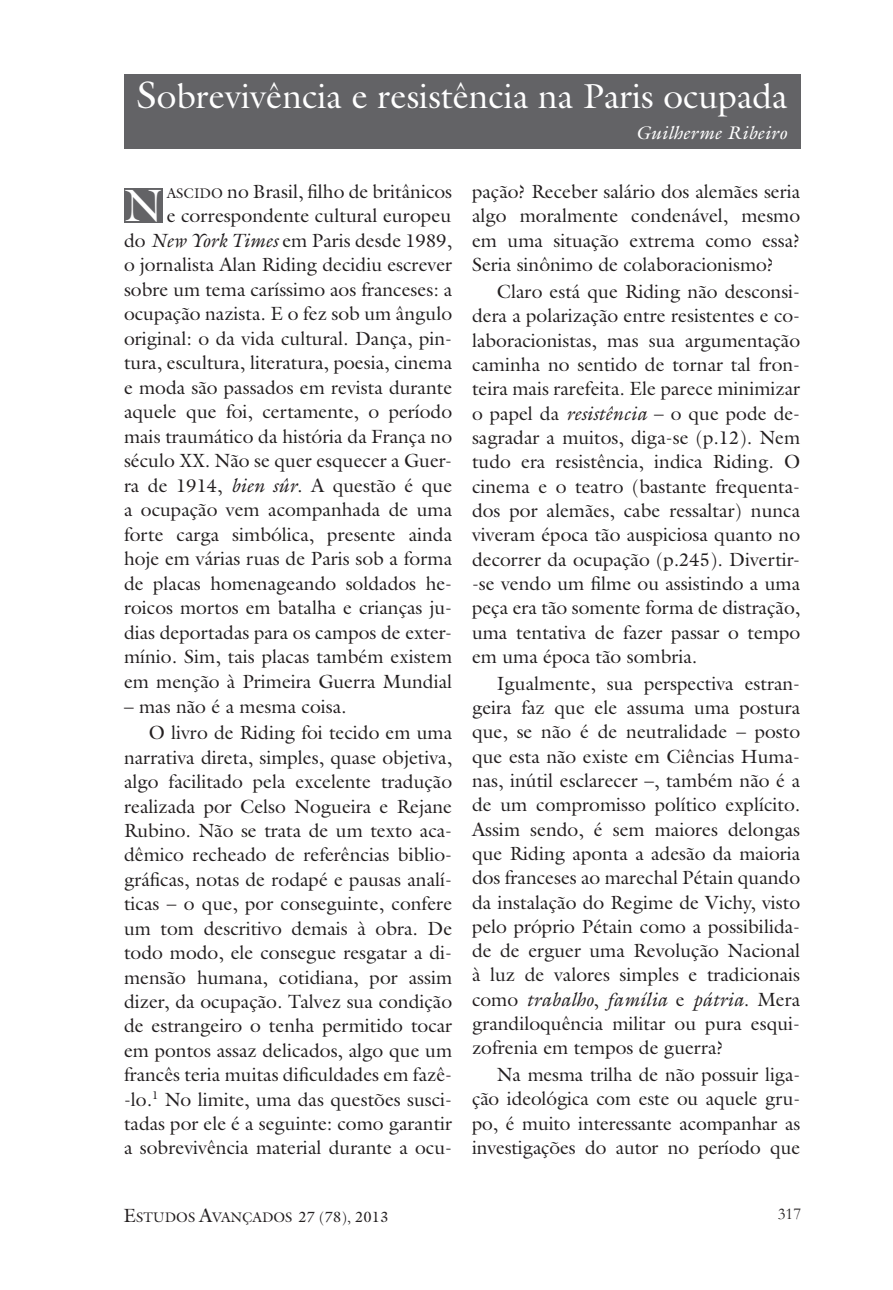
<style>
.page{position:relative;width:893px;height:1290px;background:#fff}
.page>*{position:absolute;margin:0;border:0;box-sizing:border-box;transform-origin:0 0}
.t1{font:45.68px "Galliard";color:#fff}
.t2{font:35px "Galliard";color:#fff}
.t3{font:19.25px/24.3px "Galliard";color:#231f20;text-align:justify}
.t4{font:italic 18.38px "Galliard";letter-spacing:.005em;color:#fff;scale:1.05 1}
.t5{font:16.62px "Garamond";color:#231f20}
.t6{font:14px "Galliard";color:#231f20}
.s1{font-size:38.5px}
.s2{font-size:14.17px}
.s3{font-style:italic}
.s4{font-size:18.38px}
.s5{font-size:19.25px}
.s6{font-size:14.88px}
.s7{font-size:13.12px}
</style>
<div class="page">
<div style="left:124px;top:188px;width:39px;height:35px;background:#636366"></div>
<div style="left:124px;top:74px;width:676px;height:75px;background:#636366"></div>
<h2 class="t2" style="left:137px;top:74px;width:652px"><span class="s1">S</span>obrevivência e resistência na Paris ocupada</h2>
<p class="t4" style="left:636px;top:121px;width:145px">Guilherme Ribeiro</p>
<p class="t3" style="left:124px;top:179px;width:330px;text-align:right"><span class="s2">ASCIDO</span> no Brasil, filho de britânicos<br>e correspondente cultural europeu<br>do <span class="s3">New York Times</span> em Paris desde <span class="s4">1989</span>, o jornalista Alan Riding decidiu escrever sobre um tema caríssimo aos franceses: a ocupação nazista. E o fez sob um ângulo original: o da vida cultural. Dança, pin&shy;tura, escultura, literatura, poesia, cinema e moda são passados em revista durante aquele que foi, certamente, o período mais traumático da história da França no século XX. Não se quer esquecer a Guer&shy;ra de <span class="s4">1914</span>, <span class="s3">bien sûr</span>. A questão é que a ocupação vem acompanhada de uma forte carga simbólica, presente ainda hoje em várias ruas de Paris sob a forma de placas homenageando soldados he&shy;roicos mortos em batalha e crianças ju&shy;dias deportadas para os campos de exter&shy;mínio. Sim, tais placas também existem em menção à Primeira Guerra Mundial</p>
<p class="t3" style="left:149px;top:692px;width:305px;line-height:26.9px;text-indent:-25px">– mas não é a mesma coisa.<br>O livro de Riding foi tecido em uma</p>
<p class="t3" style="left:124px;top:745px;width:330px">narrativa direta, simples, quase objetiva, algo facilitado pela excelente tradução realizada por Celso Nogueira e Rejane Rubino. Não se trata de um texto aca&shy;dêmico recheado de referências biblio&shy;gráficas, notas de rodapé e pausas analí&shy;ticas – o que, por conseguinte, confere um tom descritivo demais à obra. De todo modo, ele consegue resgatar a di&shy;mensão humana, cotidiana, por assim dizer, da ocupação. Talvez sua condição de estrangeiro o tenha permitido tocar em pontos assaz delicados, algo que um francês teria muitas dificuldades em fazê--lo.<sup>1</sup> No limite, uma das questões susci&shy;tadas por ele é a seguinte: como garantir a sobrevivência material durante a ocu-</p>
<h1 class="t1" style="left:125px;top:176px;width:39px">N</h1>
<p class="t3" style="left:472px;top:179px;width:330px">pação? Receber salário dos alemães seria algo moralmente condenável, mesmo em uma situação extrema como essa?<br>Seria sinônimo de colaboracionismo?</p>
<p class="t3" style="left:472px;top:279px;width:330px;text-indent:25px">Claro está que Riding não desconsi&shy;dera a polarização entre resistentes e co&shy;laboracionistas, mas sua argumentação caminha no sentido de tornar tal fron&shy;teira mais rarefeita. Ele parece minimizar o papel da <span class="s3">resistência</span> – o que pode de&shy;sagradar a muitos, diga-se (p.<span class="s4">12</span>). Nem tudo era resistência, indica Riding. O cinema e o teatro (bastante frequenta&shy;dos por alemães, cabe ressaltar) nunca viveram época tão auspiciosa quanto no decorrer da ocupação (p.<span class="s4">245</span>). Divertir--se vendo um filme ou assistindo a uma peça era tão somente forma de distração, uma tentativa de fazer passar o tempo em uma época tão sombria.</p>
<p class="t3" style="left:472px;top:670px;width:330px;text-indent:25px">Igualmente, sua perspectiva estran&shy;geira faz que ele assuma uma postura que, se não é de neutralidade – posto que esta não existe em Ciências Huma&shy;nas, inútil esclarecer –, também não é a de um compromisso político explícito.<br>Assim sendo, é sem maiores delongas que Riding aponta a adesão da maioria dos franceses ao marechal Pétain quando da instalação do Regime de Vichy, visto pelo próprio Pétain como a possibilida&shy;de de erguer uma Revolução Nacional à luz de valores simples e tradicionais como <span class="s3">trabalho</span>, <span class="s3">família</span> e <span class="s3">pátria</span>. Mera grandiloquência militar ou pura esqui&shy;zofrenia em tempos de guerra?</p>
<p class="t3" style="left:472px;top:1062px;width:330px;text-indent:25px">Na mesma trilha de não possuir liga&shy;ção ideológica com este ou aquele gru&shy;po, é muito interessante acompanhar as investigações do autor no período que</p>
<p class="t6" style="left:123px;top:1208px;width:266px"><span class="s5">e</span>studos <span class="s5">a</span>vançados <span class="s6">27 (78)</span><span class="s7">,</span> <span class="s6">2013</span></p>
<p class="t5" style="left:778px;top:1204px;width:25px">317</p>
</div>
